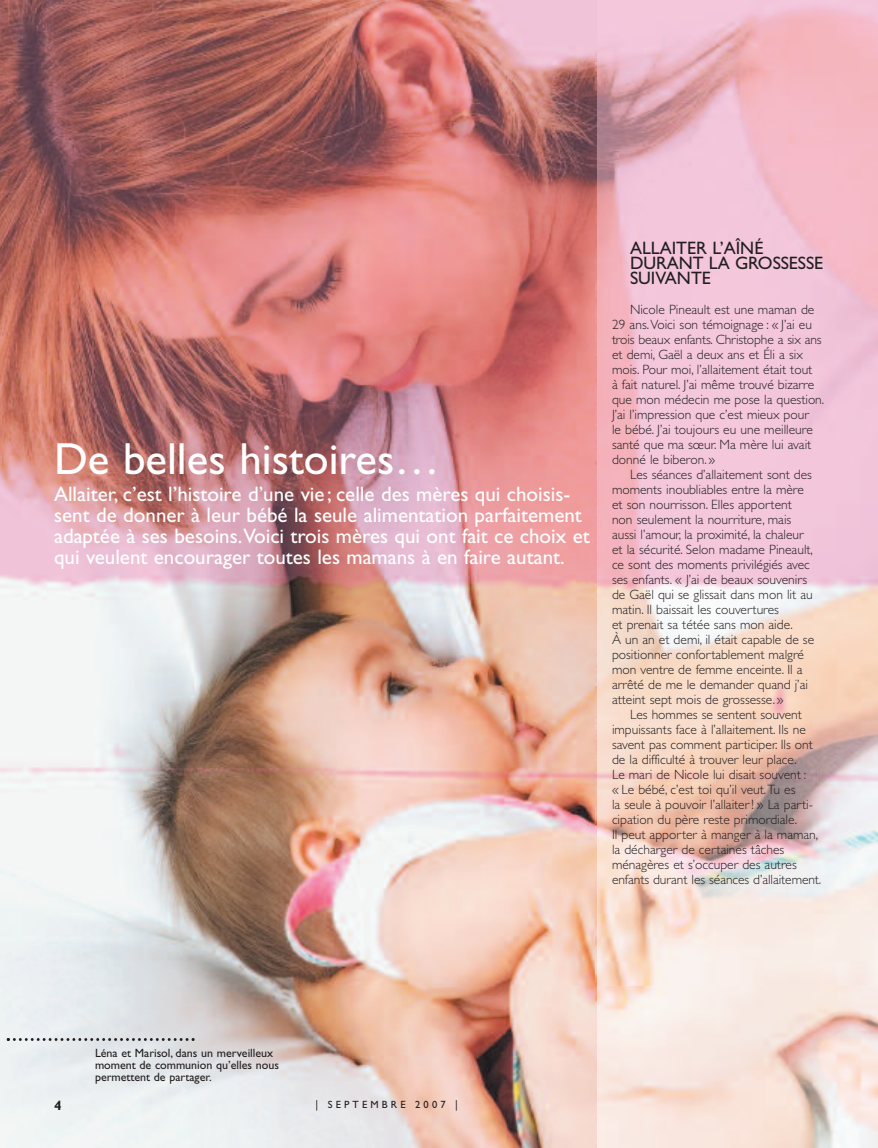
<style>
.page{position:relative;width:878px;height:1148px;background:#fff}
.page>*{position:absolute;margin:0;border:0;box-sizing:border-box;transform-origin:0 0}
.t1{font:45px "Gill Sans";color:#fff}
.t2{font:21px/21px "Gill Sans";color:#fff}
.t3{font:18px/15px "Gill Sans";color:#231f20}
.t4{font:300 13.5px/15px "Gill Sans";color:#231f20}
.t5{font:700 13.5px "Gill Sans";color:#231f20}
.t6{font:12px/12px "Gill Sans";color:#231f20}
.t7{font:10.5px "Gill Sans";letter-spacing:.3em;color:#231f20}
</style>
<div class="page">
<img style="left:0;top:986px;width:596px;height:162px">
<img style="left:596px;top:986px;width:282px;height:162px">
<img style="left:0;top:0;width:878px;height:986px">
<img style="left:596px;top:0;width:1px;height:986px">
<svg style="left:7px;top:1038px;width:188px;height:3px"></svg>
<h1 class="t1" style="left:54px;top:442px;width:387px">De belles histoires…</h1>
<p class="t2" style="left:54px;top:485px;width:537px">Allaiter, c’est l’histoire d’une vie ; celle des mères qui choisis&shy;sent de donner à leur bébé la seule alimentation parfaitement adaptée à ses besoins.Voici trois mères qui ont fait ce choix et qui veulent encourager toutes les mamans à en faire autant.</p>
<h3 class="t3" style="left:630px;top:242px;width:195px">ALLAITER L’AÎNÉ<br>DURANT LA GROSSESSE<br>SUIVANTE</h3>
<p class="t4" style="left:612px;top:303px;width:214px;text-indent:18px">Nicole Pineault est une maman de 29 ans.Voici son témoignage : « J’ai eu trois beaux enfants. Christophe a six ans et demi, Gaël a deux ans et Éli a six mois. Pour moi, l’allaitement était tout<br>à fait naturel. J’ai même trouvé bizarre que mon médecin me pose la question.<br>J’ai l’impression que c’est mieux pour<br>le bébé. J’ai toujours eu une meilleure santé que ma sœur. Ma mère lui avait donné le biberon.»</p>
<p class="t4" style="left:612px;top:468px;width:204px;text-indent:18px">Les séances d’allaitement sont des moments inoubliables entre la mère et son nourrisson. Elles apportent non seulement la nourriture, mais aussi l’amour, la proximité, la chaleur et la sécurité. Selon madame Pineault, ce sont des moments privilégiés avec ses enfants. « J’ai de beaux souvenirs de Gaël qui se glissait dans mon lit au matin. Il baissait les couvertures<br>et prenait sa tétée sans mon aide.<br>À un an et demi, il était capable de se positionner confortablement malgré mon ventre de femme enceinte. Il a arrêté de me le demander quand j’ai atteint sept mois de grossesse.»</p>
<p class="t4" style="left:612px;top:708px;width:211px;text-indent:18px">Les hommes se sentent souvent impuissants face à l’allaitement. Ils ne savent pas comment participer. Ils ont de la difficulté à trouver leur place.<br>Le mari de Nicole lui disait souvent :<br>« Le bébé, c’est toi qu’il veut.Tu es<br>la seule à pouvoir l’allaiter ! » La parti&shy;cipation du père reste primordiale.<br>Il peut apporter à manger à la maman, la décharger de certaines tâches ménagères et s’occuper des autres enfants durant les séances d’allaitement.</p>
<p class="t6" style="left:95px;top:1048px;width:185px">Léna et Marisol, dans un merveilleux moment de communion qu’elles nous permettent de partager.</p>
<p class="t5" style="left:54px;top:1100px;width:9px">4</p>
<p class="t7" style="left:315px;top:1100px;width:144px">| SEPTEMBRE 2007 |</p>
</div>
